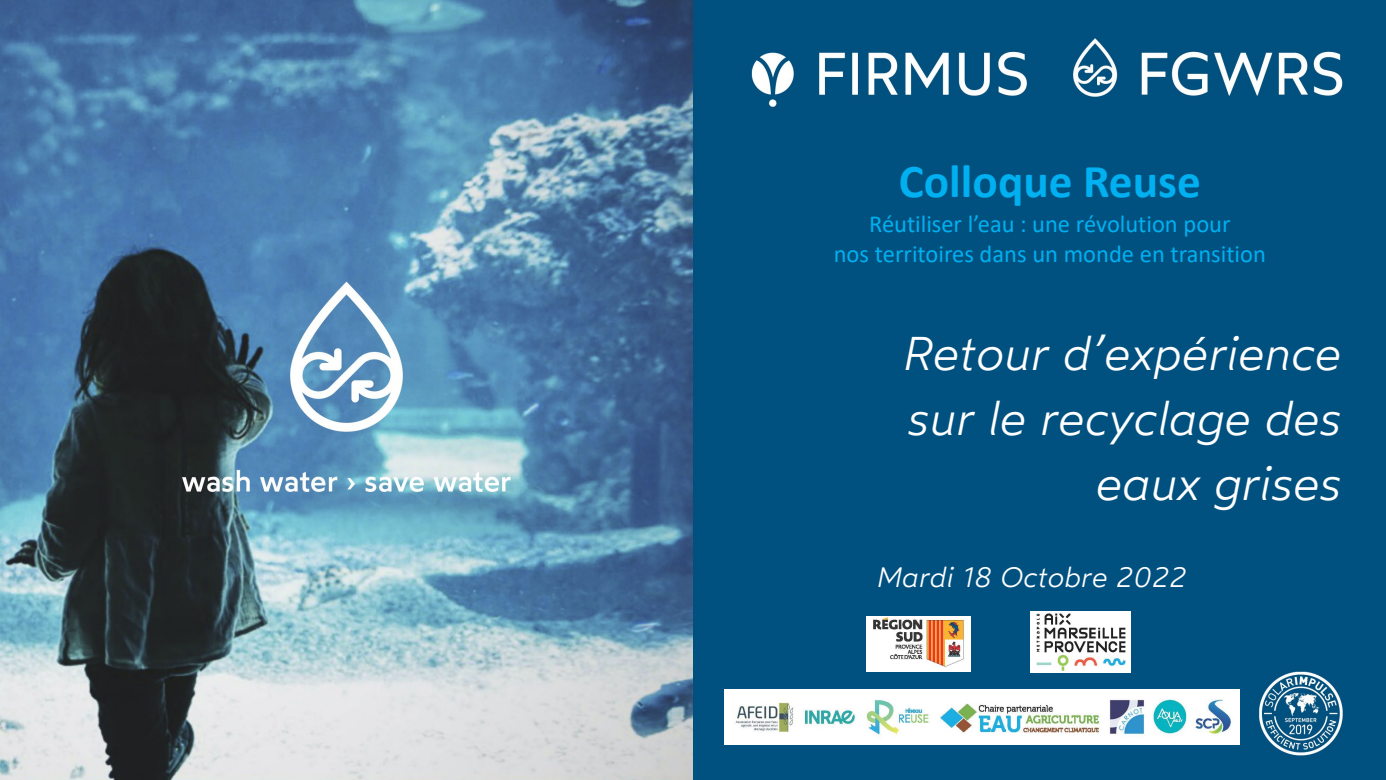
<style>
.page{position:relative;width:1386px;height:780px;background:#fff}
.page>*{position:absolute;margin:0;border:0;box-sizing:border-box;transform-origin:0 0}
.t1{font:italic 300 47.25px/64.8px "Wotfard";color:#fff;text-align:right}
.t2{font:700 47.25px "Calibri";color:#00b0f0}
.t3{font:italic 300 28px "Wotfard";letter-spacing:.005em;color:#fff}
.t4{font:24.5px "Calibri";color:#00b0f0}
</style>
<div class="page">
<img style="left:0;top:0;width:1385px;height:779px">
<img style="left:724px;top:689px;width:514px;height:55px">
<img style="left:866px;top:616px;width:104px;height:55px">
<img style="left:1030px;top:610px;width:99px;height:61px">
<p class="t2" style="left:898px;top:148px;width:303px">Colloque Reuse</p>
<p class="t4" style="left:869px;top:207px;width:363px">Réutiliser l’eau : une révolution pour</p>
<p class="t4" style="left:833px;top:236px;width:433px">nos territoires dans un monde en transition</p>
<h2 class="t1" style="left:900px;top:319px;width:440px">Retour d’expérience sur le recyclage des eaux grises</h2>
<p class="t3" style="left:875px;top:559px;width:311px">Mardi 18 Octobre 2022</p>
</div>
